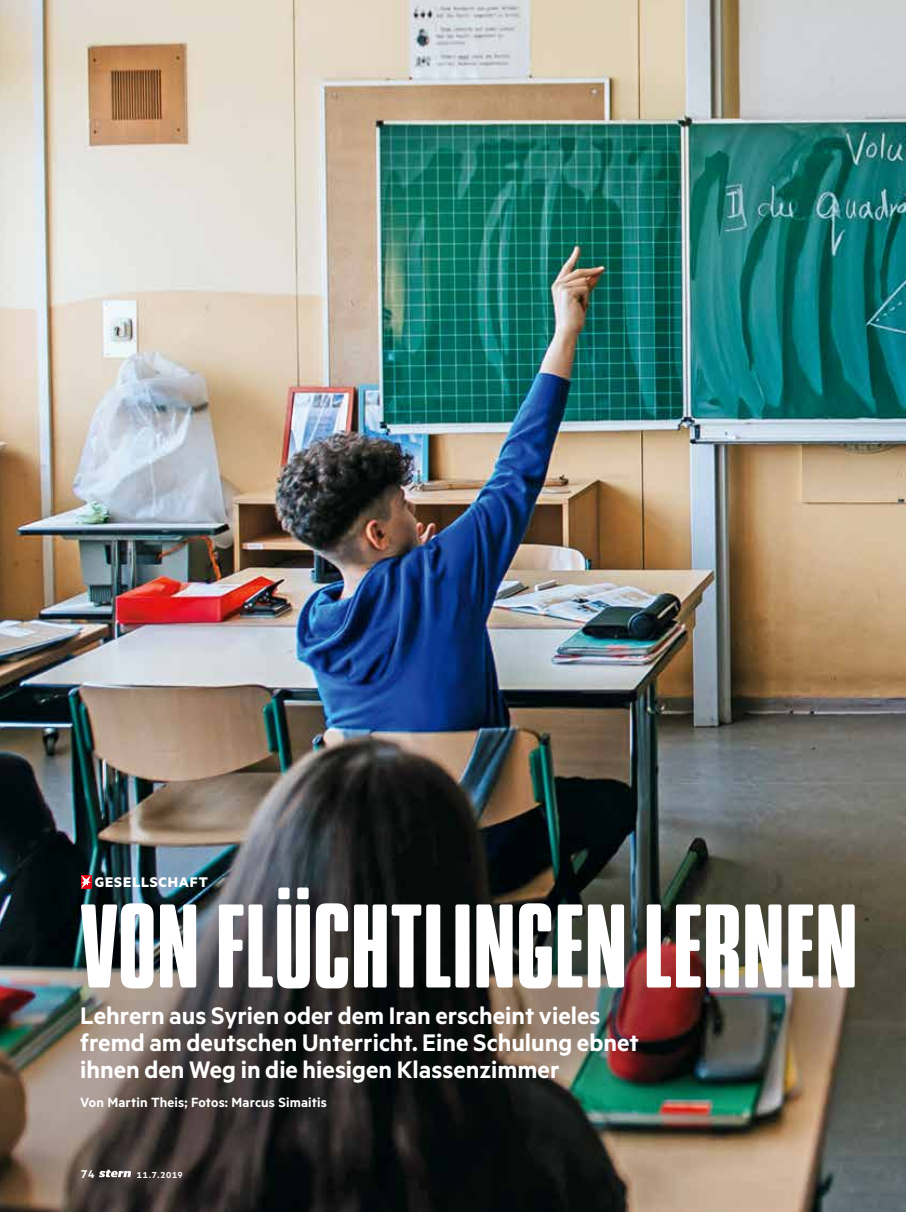
<style>
.page{position:relative;width:906px;height:1212px;background:#fff}
.page>*{position:absolute;margin:0;border:0;box-sizing:border-box;transform-origin:0 0}
.t1{font:102px "Stern Soft Press Pro";letter-spacing:.01em;color:#fff}
.t2{font:600 27px/27px "Stern Metric";color:#fff}
.t3{font:700 15.75px "Stern Metric";letter-spacing:.05em;color:#fff}
.t4{font:600 15px "Stern Metric";letter-spacing:.01em;color:#fff}
.t5{font:600 12.75px "Stern Metric";color:#fff}
.t6{font:600 9.75px "Stern Metric";letter-spacing:.07em;color:#fff}
</style>
<div class="page">
<img style="left:0;top:0;width:906px;height:1212px">
<svg style="left:81px;top:875px;width:10px;height:14px"></svg>
<svg style="left:99px;top:1169px;width:32px;height:8px"></svg>
<p class="t3" style="left:95px;top:872px;width:115px">GESELLSCHAFT</p>
<h1 class="t1" style="left:81px;top:880px;width:778px">VON FLÜCHTLINGEN LERNEN</h1>
<p class="t2" style="left:80px;top:1002px;width:560px">Lehrern aus Syrien oder dem Iran erscheint vieles fremd am deutschen Unterricht. Eine Schulung ebnet ihnen den Weg in die hiesigen Klassenzimmer</p>
<p class="t4" style="left:80px;top:1093px;width:248px">Von Martin Theis; Fotos: Marcus Simaitis</p>
<p class="t5" style="left:81px;top:1166px;width:15px">74</p>
<p class="t6" style="left:137px;top:1169px;width:47px">11.7.2019</p>
</div>
